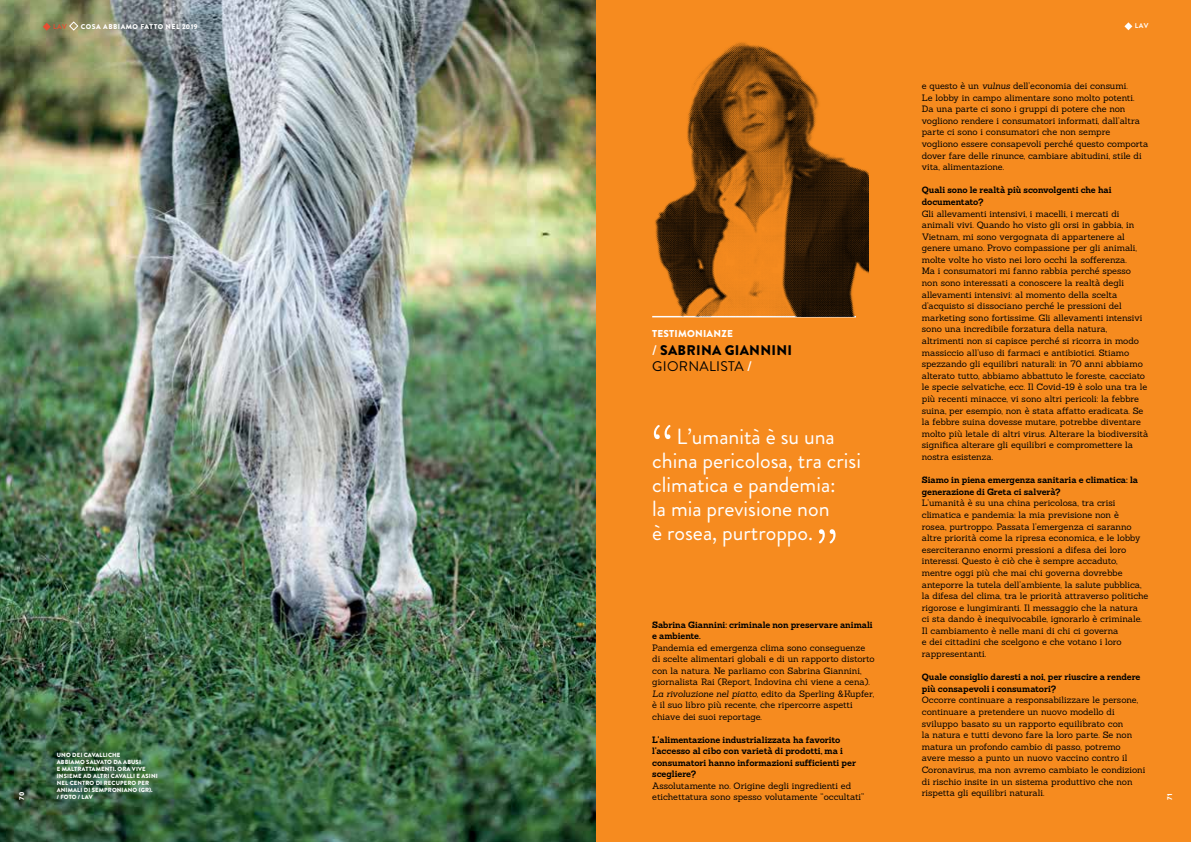
<style>
.page{position:relative;width:1191px;height:842px;background:#fff}
.page>*{position:absolute;margin:0;border:0;box-sizing:border-box;transform-origin:0 0}
.t1{font:300 60px "Brandon Grotesque";color:#fff}
.t2{font:22px/24px "Brandon Grotesque";color:#fff}
.t3{font:900 14px/16.8px "Brandon Grotesque";letter-spacing:.02em;color:#000}
.t4{font:900 10px "Brandon Grotesque";letter-spacing:.02em;color:#fff}
.t5{font:9px/11.6px "Sanchez";letter-spacing:-.005em;color:#000}
.t6{font:700 9px/11.5px "Sanchez";letter-spacing:-.005em;color:#000}
.t7{font:900 7px "Brandon Grotesque";letter-spacing:.07em;color:#fff}
.t8{font:700 7px "Brandon Grotesque";color:#fff}
.t9{font:700 7px "Brandon Grotesque";color:#e54e32}
.t10{font:900 6px/7px "Brandon Grotesque";letter-spacing:.02em;color:#fff}
.s1{font-weight:500;color:#fff}
.s2{font-weight:400}
.s3{font-style:italic}
</style>
<div class="page">
<div style="left:595px;top:0;width:596px;height:842px;background:#f68b1f"></div>
<img style="left:0;top:0;width:595px;height:842px">
<hr style="left:652px;top:316px;width:204px;height:1px;background:#fff">
<img style="left:653px;top:42px;width:216px;height:274px">
<svg style="left:1124px;top:22px;width:8px;height:8px"></svg>
<svg style="left:43px;top:23px;width:8px;height:8px"></svg>
<svg style="left:68px;top:21px;width:11px;height:10px"></svg>
<p class="t9" style="left:53px;top:21px;width:15px">LAV</p>
<p class="t7" style="left:81px;top:21px;width:118px">COSA ABBIAMO FATTO NEL 2019</p>
<p class="t7" style="left:17px;top:800px;width:10px;rotate:-90deg">70</p>
<p class="t10" style="left:57px;top:752px;width:102px">UNO DEI CAVALLICHE<br>ABBIAMO SALVATO DA ABUSI<br>E MALTRATTAMENTI. ORA VIVE<br>INSIEME AD ALTRI CAVALLI E ASINI<br>NEL CENTRO DI RECUPERO PER<br>ANIMALI DI SEMPRONIANO (GR).<br>/ FOTO / LAV</p>
<p class="t4" style="left:652px;top:326px;width:82px">TESTIMONIANZE</p>
<h3 class="t3" style="left:652px;top:341px;width:141px"><span class="s1">/</span> SABRINA GIANNINI<br><span class="s2">GIORNALISTA</span> <span class="s1">/</span></h3>
<h1 class="t1" style="left:651px;top:406px;width:24px">“</h1>
<h2 class="t2" style="left:652px;top:425px;width:210px;text-indent:24px">L’umanità è su una china pericolosa, tra crisi climatica e pandemia:<br>la mia previsione non<br>è rosea, purtroppo.</h2>
<h1 class="t1" style="left:816px;top:510px;width:24px">”</h1>
<p class="t6" style="left:652px;top:619px;width:222px">Sabrina Giannini: criminale non preservare animali e ambiente.</p>
<p class="t5" style="left:652px;top:642px;width:224px">Pandemia ed emergenza clima sono conseguenze di scelte alimentari globali e di un rapporto distorto con la natura. Ne parliamo con Sabrina Giannini, giornalista Rai (Report, Indovina chi viene a cena).<br><span class="s3">La rivoluzione nel piatto</span>, edito da Sperling &amp;Kupfer, è il suo libro più recente, che ripercorre aspetti chiave dei suoi reportage.</p>
<p class="t6" style="left:652px;top:734px;width:205px">L'alimentazione industrializzata ha favorito l'accesso al cibo con varietà di prodotti, ma i consumatori hanno informazioni sufficienti per scegliere?</p>
<p class="t5" style="left:652px;top:780px;width:214px">Assolutamente no. Origine degli ingredienti ed etichettatura sono spesso volutamente “occultati”</p>
<p class="t8" style="left:1134px;top:21px;width:15px">LAV</p>
<p class="t5" style="left:922px;top:80px;width:228px">e questo è un <span class="s3">vulnus</span> dell’economia dei consumi.<br>Le lobby in campo alimentare sono molto potenti.<br>Da una parte ci sono i gruppi di potere che non vogliono rendere i consumatori informati, dall’altra parte ci sono i consumatori che non sempre vogliono essere consapevoli perché questo comporta dover fare delle rinunce, cambiare abitudini, stile di vita, alimentazione.</p>
<p class="t6" style="left:922px;top:184px;width:191px">Quali sono le realtà più sconvolgenti che hai documentato?</p>
<p class="t5" style="left:922px;top:207px;width:228px">Gli allevamenti intensivi, i macelli, i mercati di animali vivi. Quando ho visto gli orsi in gabbia, in Vietnam, mi sono vergognata di appartenere al genere umano. Provo compassione per gli animali, molte volte ho visto nei loro occhi la sofferenza.<br>Ma i consumatori mi fanno rabbia perché spesso non sono interessati a conoscere la realtà degli allevamenti intensivi: al momento della scelta d’acquisto si dissociano perché le pressioni del marketing sono fortissime. Gli allevamenti intensivi sono una incredibile forzatura della natura, altrimenti non si capisce perché si ricorra in modo massiccio all’uso di farmaci e antibiotici. Stiamo spezzando gli equilibri naturali: in 70 anni abbiamo alterato tutto, abbiamo abbattuto le foreste, cacciato le specie selvatiche, ecc. Il Covid-19 è solo una tra le più recenti minacce, vi sono altri pericoli: la febbre suina, per esempio, non è stata affatto eradicata. Se la febbre suina dovesse mutare, potrebbe diventare molto più letale di altri virus. Alterare la biodiversità significa alterare gli equilibri e compromettere la nostra esistenza.</p>
<p class="t6" style="left:922px;top:474px;width:218px">Siamo in piena emergenza sanitaria e climatica: la generazione di Greta ci salverà?</p>
<p class="t5" style="left:922px;top:497px;width:228px">L’umanità è su una china pericolosa, tra crisi climatica e pandemia: la mia previsione non è<br>rosea, purtroppo. Passata l’emergenza ci saranno altre priorità come la ripresa economica, e le lobby eserciteranno enormi pressioni a difesa dei loro interessi. Questo è ciò che è sempre accaduto, mentre oggi più che mai chi governa dovrebbe anteporre la tutela dell’ambiente, la salute pubblica, la difesa del clima, tra le priorità attraverso politiche rigorose e lungimiranti. Il messaggio che la natura<br>ci sta dando è inequivocabile, ignorarlo è criminale.<br>Il cambiamento è nelle mani di chi ci governa<br>e dei cittadini che scelgono e che votano i loro rappresentanti.</p>
<p class="t6" style="left:922px;top:671px;width:220px">Quale consiglio daresti a noi, per riuscire a rendere più consapevoli i consumatori?</p>
<p class="t5" style="left:922px;top:694px;width:225px">Occorre continuare a responsabilizzare le persone, continuare a pretendere un nuovo modello di sviluppo basato su un rapporto equilibrato con<br>la natura e tutti devono fare la loro parte. Se non matura un profondo cambio di passo, potremo avere messo a punto un nuovo vaccino contro il Coronavirus, ma non avremo cambiato le condizioni di rischio insite in un sistema produttivo che non rispetta gli equilibri naturali.</p>
<p class="t7" style="left:1164px;top:800px;width:8px;rotate:-90deg">71</p>
</div>
